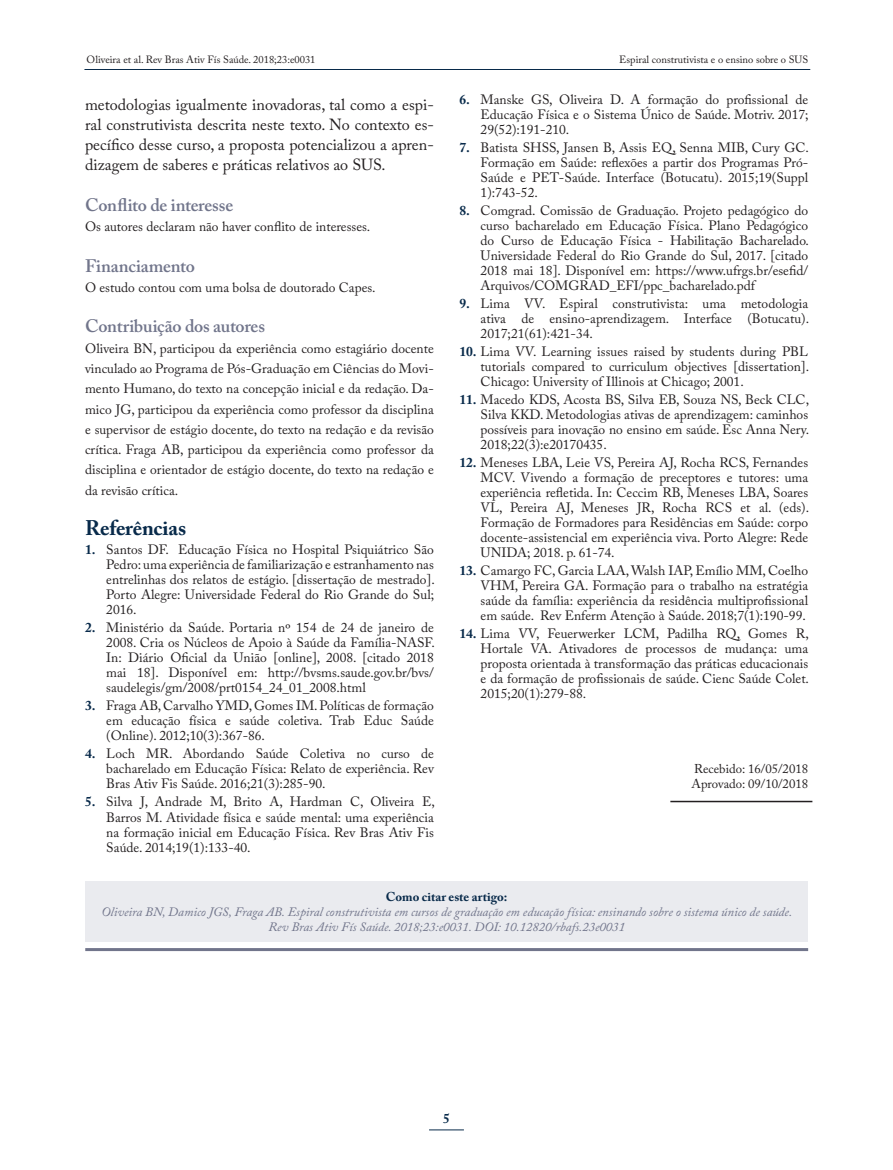
<style>
.page{position:relative;width:893px;height:1170px;background:#fff}
.page>*{position:absolute;margin:0;border:0;box-sizing:border-box;transform-origin:0 0}
.t1{font:700 21px "Adobe Caslon Pro";letter-spacing:-.01em;color:#082a4a}
.t2{font:600 18px "Adobe Caslon Pro";letter-spacing:-.01em;color:#71758b}
.t3{font:16.05px/20.2px "Adobe Caslon Pro";color:#231f20;text-align:justify}
.t4{font:13.5px/15px "Adobe Caslon Pro";color:#231f20;text-align:justify}
.t5{font:700 13.5px "Adobe Caslon Pro";color:#082a4a}
.t6{font:italic 12.75px/15px "Adobe Caslon Pro";color:#71758b;text-align:center}
.t7{font:12.75px/15px "Adobe Caslon Pro";color:#231f20}
.t8{font:700 12.75px "Adobe Caslon Pro";color:#082a4a}
.t9{font:10.5px "Adobe Caslon Pro";color:#231f20}
.s1{font-weight:700;color:#082a4a}
</style>
<div class="page">
<hr style="left:429px;top:1129px;width:35px;height:1px;background:#082a4a">
<hr style="left:84px;top:69px;width:726px;height:1px;background:#082a4a">
<div style="left:85px;top:881px;width:723px;height:60px;background:#eaebef"></div>
<hr style="left:85px;top:948px;width:723px;height:3px;background:#71758b">
<hr style="left:670px;top:800px;width:142px;height:2px;background:#231f20">
<p class="t9" style="left:87px;top:53px;width:230px">Oliveira et al. Rev Bras Ativ Fís Saúde. 2018;23:e0031</p>
<p class="t9" style="left:619px;top:53px;width:190px">Espiral construtivista e o ensino sobre o SUS</p>
<p class="t3" style="left:85px;top:94px;width:350px">metodologias igualmente inovadoras, tal como a espi&shy;ral construtivista descrita neste texto. No contexto es&shy;pecífico desse curso, a proposta potencializou a apren&shy;dizagem de saberes e práticas relativos ao SUS.</p>
<h2 class="t2" style="left:85px;top:194px;width:150px">Conflito de interesse</h2>
<p class="t4" style="left:85px;top:219px;width:287px">Os autores declaram não haver conflito de interesses.</p>
<h2 class="t2" style="left:85px;top:255px;width:111px">Financiamento</h2>
<p class="t4" style="left:85px;top:280px;width:292px">O estudo contou com uma bolsa de doutorado Capes.</p>
<h2 class="t2" style="left:85px;top:316px;width:181px">Contribuição dos autores</h2>
<p class="t4" style="left:85px;top:338px;width:350px;line-height:20.2px">Oliveira BN, participou da experiência como estagiário docente vinculado ao Programa de Pós-Graduação em Ciências do Movi&shy;mento Humano, do texto na concepção inicial e da redação. Da&shy;mico JG, participou da experiência como professor da disciplina e supervisor de estágio docente, do texto na redação e da revisão crítica. Fraga AB, participou da experiência como professor da disciplina e orientador de estágio docente, do texto na redação e da revisão crítica.</p>
<h1 class="t1" style="left:85px;top:515px;width:103px">Referências</h1>
<p class="t4" style="left:106px;top:542px;width:330px;text-indent:-21px"><span class="s1">1.</span> Santos DF. Educação Física no Hospital Psiquiátrico São Pedro: uma experiência de familiarização e estranhamento nas entrelinhas dos relatos de estágio. [dissertação de mestrado].<br>Porto Alegre: Universidade Federal do Rio Grande do Sul; 2016.</p>
<p class="t4" style="left:106px;top:620px;width:330px;text-indent:-21px"><span class="s1">2.</span> Ministério da Saúde. Portaria nº 154 de 24 de janeiro de 2008. Cria os Núcleos de Apoio à Saúde da Família-NASF.<br>In: Diário Oficial da União [online], 2008. [citado 2018 mai 18]. Disponível em: http://bvsms.saude.gov.br/bvs/ saudelegis/gm/2008/prt0154_24_01_2008.html</p>
<p class="t4" style="left:106px;top:698px;width:329px;text-indent:-21px"><span class="s1">3.</span> Fraga AB, Carvalho YMD, Gomes IM. Políticas de formação em educação física e saúde coletiva. Trab Educ Saúde (Online). 2012;10(3):367-86.</p>
<p class="t4" style="left:106px;top:746px;width:329px;text-indent:-21px"><span class="s1">4.</span> Loch MR. Abordando Saúde Coletiva no curso de bacharelado em Educação Física: Relato de experiência. Rev Bras Ativ Fis Saúde. 2016;21(3):285-90.</p>
<p class="t4" style="left:106px;top:794px;width:330px;text-indent:-21px"><span class="s1">5.</span> Silva J, Andrade M, Brito A, Hardman C, Oliveira E, Barros M. Atividade física e saúde mental: uma experiência na formação inicial em Educação Física. Rev Bras Ativ Fis Saúde. 2014;19(1):133-40.</p>
<p class="t4" style="left:481px;top:91px;width:329px;text-indent:-21px"><span class="s1">6.</span> Manske GS, Oliveira D. A formação do profissional de Educação Física e o Sistema Único de Saúde. Motriv. 2017; 29(52):191-210.</p>
<p class="t4" style="left:481px;top:139px;width:330px;text-indent:-21px"><span class="s1">7.</span> Batista SHSS, Jansen B, Assis EQ, Senna MIB, Cury GC.<br>Formação em Saúde: reflexões a partir dos Programas Pró-Saúde e PET-Saúde. Interface (Botucatu). 2015;19(Suppl 1):743-52.</p>
<p class="t4" style="left:481px;top:202px;width:330px;text-indent:-21px"><span class="s1">8.</span> Comgrad. Comissão de Graduação. Projeto pedagógico do curso bacharelado em Educação Física. Plano Pedagógico do Curso de Educação Física - Habilitação Bacharelado.<br>Universidade Federal do Rio Grande do Sul, 2017. [citado 2018 mai 18]. Disponível em: https://www.ufrgs.br/esefid/ Arquivos/COMGRAD_EFI/ppc_bacharelado.pdf</p>
<p class="t4" style="left:481px;top:295px;width:330px;text-indent:-21px"><span class="s1">9.</span> Lima VV. Espiral construtivista: uma metodologia ativa de ensino-aprendizagem. Interface (Botucatu).<br>2017;21(61):421-34.</p>
<p class="t4" style="left:481px;top:343px;width:330px;text-indent:-21px"><span class="s1">10.</span> Lima VV. Learning issues raised by students during PBL tutorials compared to curriculum objectives [dissertation].<br>Chicago: University of Illinois at Chicago; 2001.</p>
<p class="t4" style="left:481px;top:391px;width:330px;text-indent:-21px"><span class="s1">11.</span> Macedo KDS, Acosta BS, Silva EB, Souza NS, Beck CLC, Silva KKD. Metodologias ativas de aprendizagem: caminhos possíveis para inovação no ensino em saúde. Esc Anna Nery.<br>2018;22(3):e20170435.</p>
<p class="t4" style="left:481px;top:454px;width:330px;text-indent:-21px"><span class="s1">12.</span> Meneses LBA, Leie VS, Pereira AJ, Rocha RCS, Fernandes MCV. Vivendo a formação de preceptores e tutores: uma experiência refletida. In: Ceccim RB, Meneses LBA, Soares VL, Pereira AJ, Meneses JR, Rocha RCS et al. (eds).<br>Formação de Formadores para Residências em Saúde: corpo docente-assistencial em experiência viva. Porto Alegre: Rede UNIDA; 2018. p. 61-74.</p>
<p class="t4" style="left:481px;top:562px;width:329px;text-indent:-21px"><span class="s1">13.</span> Camargo FC, Garcia LAA, Walsh IAP, Emílio MM, Coelho VHM, Pereira GA. Formação para o trabalho na estratégia saúde da família: experiência da residência multiprofissional em saúde. Rev Enferm Atenção à Saúde. 2018;7(1):190-99.</p>
<p class="t4" style="left:481px;top:625px;width:330px;text-indent:-21px"><span class="s1">14.</span> Lima VV, Feuerwerker LCM, Padilha RQ, Gomes R, Hortale VA. Ativadores de processos de mudança: uma proposta orientada à transformação das práticas educacionais e da formação de profissionais de saúde. Cienc Saúde Colet.<br>2015;20(1):279-88.</p>
<p class="t7" style="left:692px;top:761px;width:118px">Recebido: 16/05/2018<br>Aprovado: 09/10/2018</p>
<p class="t8" style="left:386px;top:889px;width:123px">Como citar este artigo:</p>
<p class="t6" style="left:102px;top:904px;width:692px">Oliveira BN, Damico JGS, Fraga AB. Espiral construtivista em cursos de graduação em educação física: ensinando sobre o sistema único de saúde.<br>Rev Bras Ativ Fís Saúde. 2018;23:e0031. DOI: 10.12820/rbafs.23e0031</p>
<p class="t5" style="left:443px;top:1110px;width:8px">5</p>
</div>
